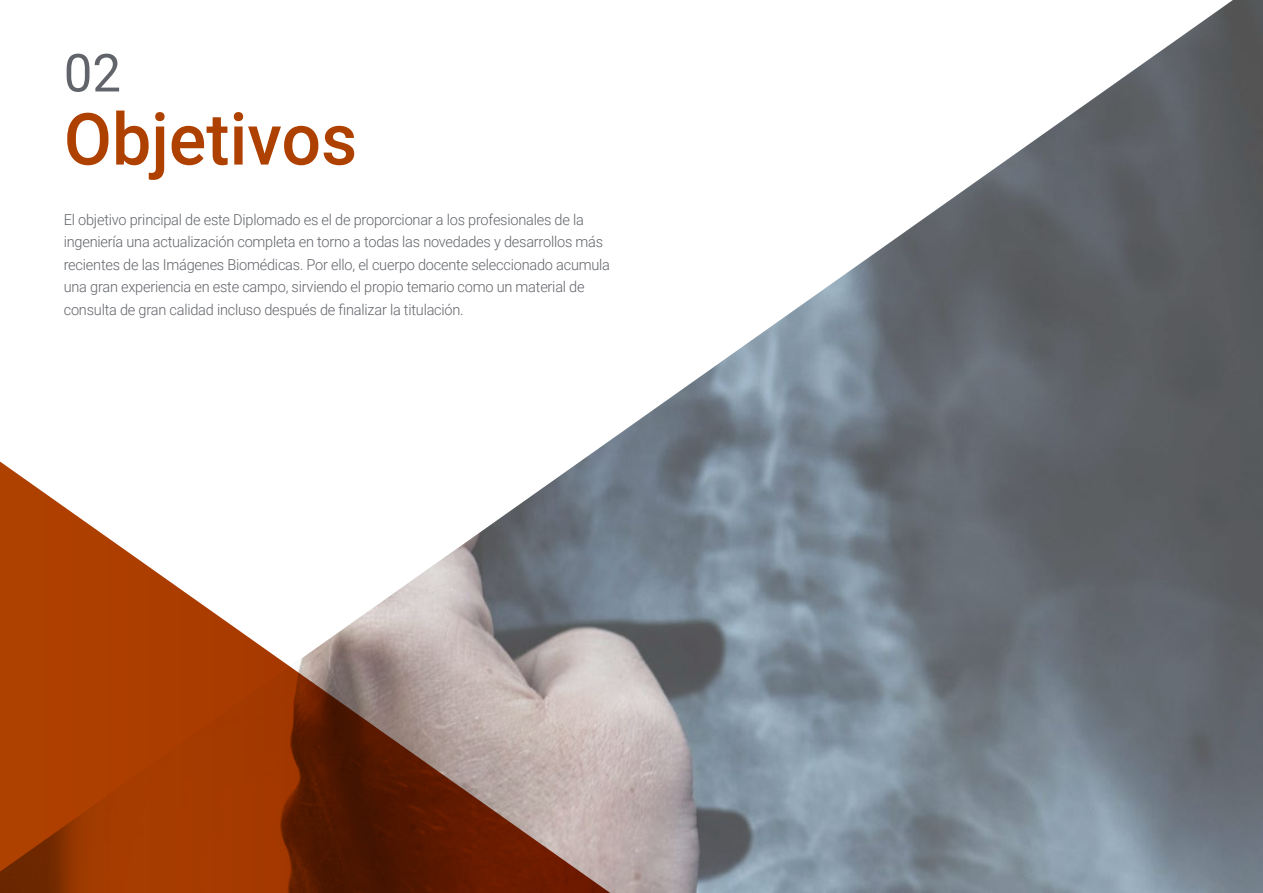
<style>
.page{position:relative;width:1263px;height:893px;background:#fff}
.page>*{position:absolute;margin:0;border:0;box-sizing:border-box;transform-origin:0 0}
.t1{font:500 72px "Roboto";color:#ae4000}
.t2{font:52.5px "Roboto";color:#61646a}
.t3{font:300 15px/22.5px "Roboto";letter-spacing:-.015em;color:#61646a}
</style>
<div class="page">
<img style="left:602px;top:0;width:661px;height:893px">
<svg style="left:0;top:446px;width:640px;height:447px"></svg>
<h2 class="t2" style="left:64px;top:36px;width:59px">02</h2>
<h1 class="t1" style="left:64px;top:89px;width:295px">Objetivos</h1>
<p class="t3" style="left:64px;top:208px;width:548px">El objetivo principal de este Diplomado es el de proporcionar a los profesionales de la ingeniería una actualización completa en torno a todas las novedades y desarrollos más recientes de las Imágenes Biomédicas. Por ello, el cuerpo docente seleccionado acumula una gran experiencia en este campo, sirviendo el propio temario como un material de consulta de gran calidad incluso después de finalizar la titulación.</p>
</div>
